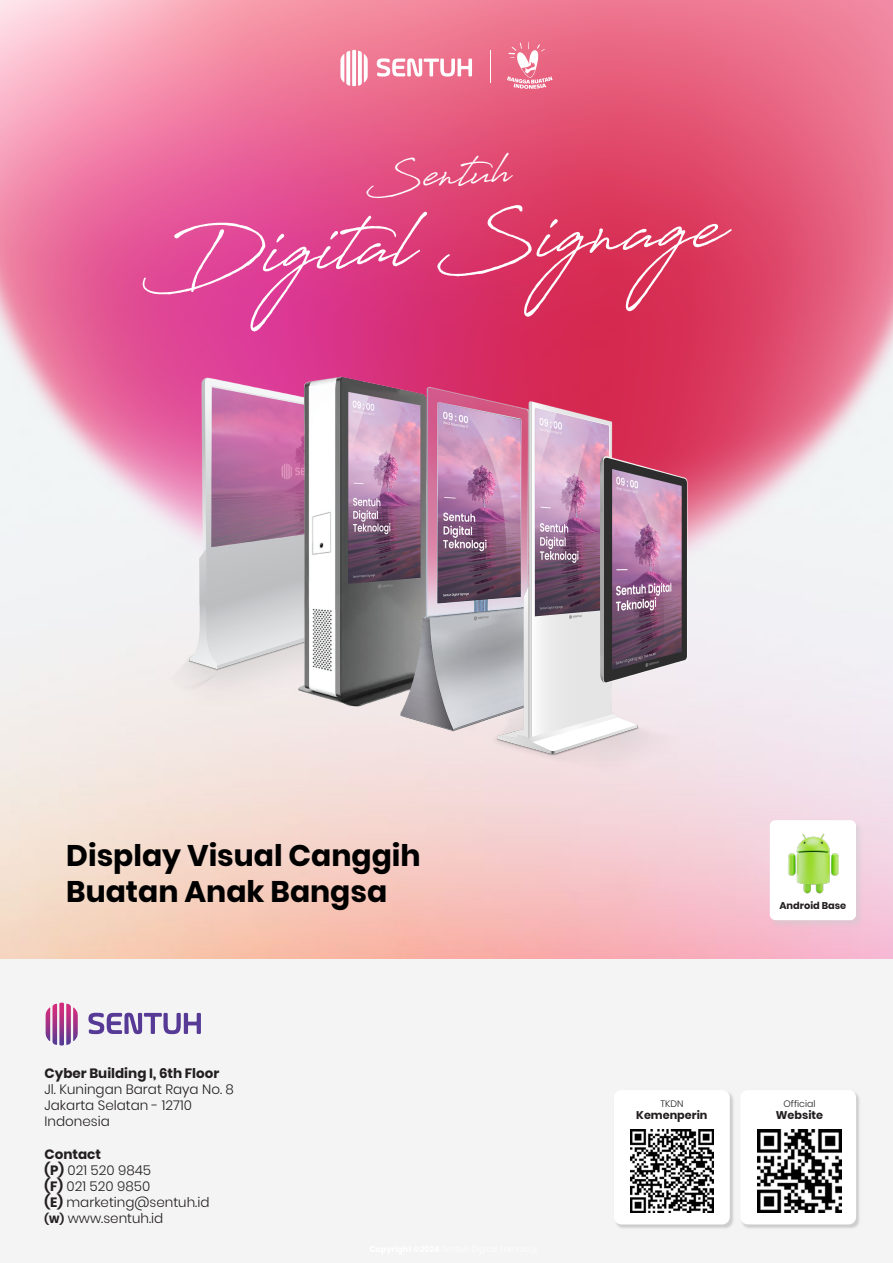
<style>
.page{position:relative;width:893px;height:1263px;background:#fff}
.page>*{position:absolute;margin:0;border:0;box-sizing:border-box;transform-origin:0 0}
.t1{font:78.9px "Antro Vectra Bolder";color:#fff}
.t2{font:45px "Antro Vectra Bolder";color:#fff}
.t3{font:700 29.85px/35.7px "Poppins";color:#000}
.t4{font:300 13.5px/16.2px "Poppins";color:#231f20}
.t5{font:700 13.5px "Poppins";color:#231f20}
.t6{font:700 11.25px "Poppins";color:#231f20}
.t7{font:700 9.75px "Poppins";color:#231f20}
.t8{font:300 9.3px "Poppins";color:#231f20}
.s1{font-weight:700}
.s2{font-weight:700;font-size:10.5px}
</style>
<div class="page">
<div style="left:0;top:959px;width:893px;height:304px;background:#f4f4f5"></div>
<img style="left:0;top:0;width:893px;height:663px">
<svg style="left:377px;top:58px;width:95px;height:19px"></svg>
<svg style="left:340px;top:50px;width:28px;height:36px"></svg>
<svg style="left:507px;top:42px;width:45px;height:47px"></svg>
<hr style="left:491px;top:50px;width:1px;height:33px;background:#fff">
<img style="left:616px;top:1223px;width:73px;height:5px">
<div style="left:614px;top:1090px;width:116px;height:134px;background:#fff;border-radius:8px"></div>
<img style="left:630px;top:1129px;width:59px;height:83px">
<img style="left:689px;top:1092px;width:171px;height:136px">
<div style="left:740px;top:1090px;width:116px;height:134px;background:#fff;border-radius:8px"></div>
<img style="left:758px;top:1129px;width:83px;height:83px">
<svg style="left:88px;top:1013px;width:113px;height:21px"></svg>
<svg style="left:46px;top:1003px;width:32px;height:42px"></svg>
<div style="left:770px;top:820px;width:86px;height:100px;background:#fff;border-radius:6px"></div>
<img style="left:788px;top:833px;width:51px;height:61px">
<img style="left:156px;top:348px;width:558px;height:455px">
<h2 class="t2" style="left:363px;top:146px;width:146px;rotate:-3deg">Sentuh</h2>
<h1 class="t1" style="left:147px;top:200px;width:574px;rotate:-3deg">Digital Signage</h1>
<h3 class="t3" style="left:66px;top:838px;width:356px">Display Visual Canggih<br>Buatan Anak Bangsa</h3>
<p class="t5" style="left:45px;top:1065px;width:176px">Cyber Building I, 6th Floor</p>
<p class="t4" style="left:45px;top:1081px;width:191px">Jl. Kuningan Barat Raya No. 8<br>Jakarta Selatan - 12710<br>Indonesia</p>
<p class="t4" style="left:45px;top:1146px;width:166px"><span class="s1">Contact<br>(P)</span> 021 520 9845<br><span class="s1">(F)</span> 021 520 9850<br><span class="s1">(E)</span> marketing@sentuh.id <span class="s2">(W)</span> www.sentuh.id</p>
<p class="t7" style="left:779px;top:900px;width:68px">Android Base</p>
<p class="t8" style="left:660px;top:1098px;width:24px">TKDN</p>
<p class="t6" style="left:636px;top:1108px;width:73px">Kemenperin</p>
<p class="t8" style="left:783px;top:1098px;width:33px">Official</p>
<p class="t6" style="left:776px;top:1108px;width:49px">Website</p>
</div>
